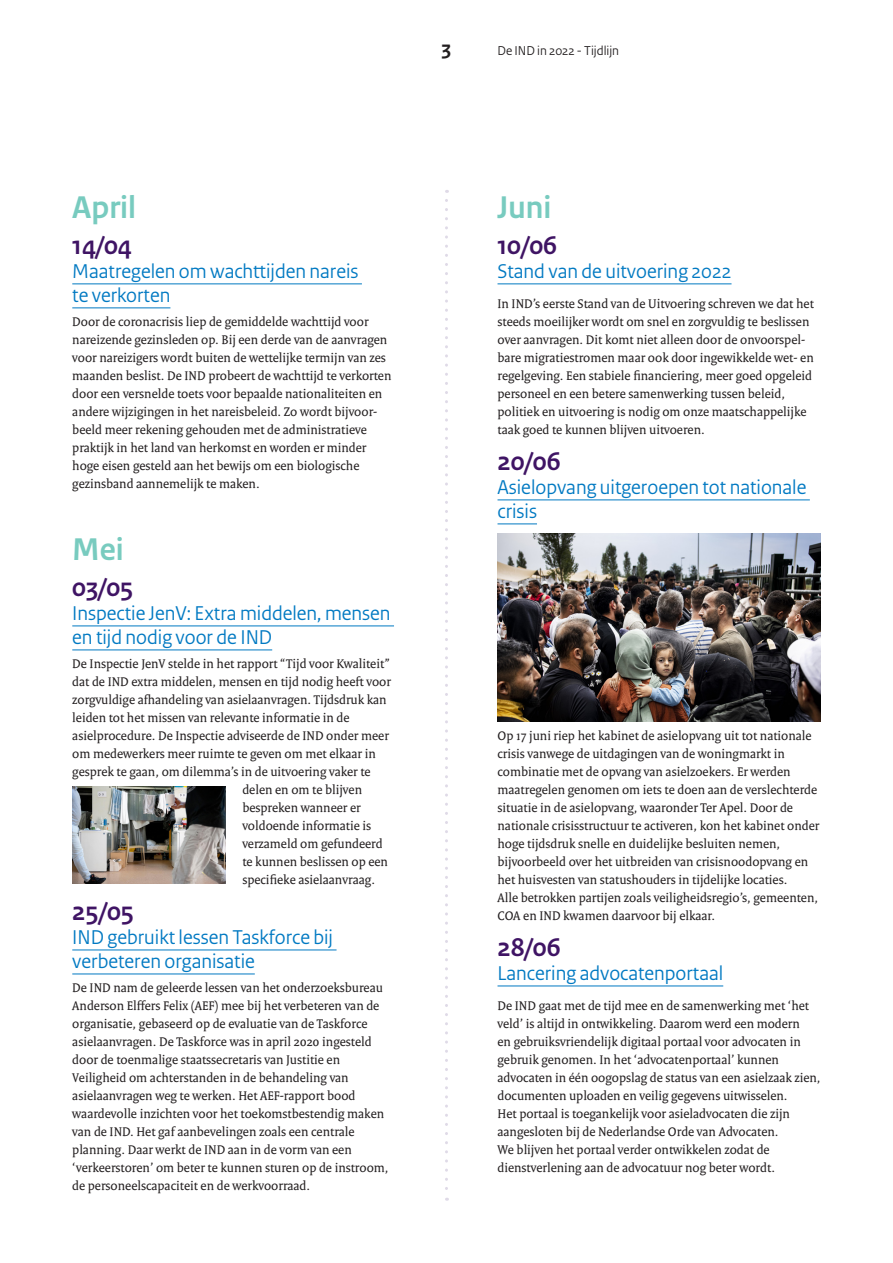
<style>
.page{position:relative;width:893px;height:1263px;background:#fff}
.page>*{position:absolute;margin:0;border:0;box-sizing:border-box;transform-origin:0 0}
._03_RO_Kop{font:700 33px "Rijksoverheid Sans Heading";color:#78cbbf}
._01_brood_tijdlijn{font:700 33px "Rijksoverheid Sans Heading";color:#78cbbf}
._02_kop_tijdlijn{font:700 27px "Rijksoverheid Sans Heading";color:#3f1464}
._02_kop_tijdlijn-2{font:21px/24px "Rijksoverheid Sans Heading";color:#0079c2}
.t1{font:700 21px "Rijksoverheid Sans Text";color:#231f20}
._01_brood_tijdlijn-2{font:13.5px/18px "Rijksoverheid Serif";color:#231f20}
._02_kop_tijdlijn-3{font:13.5px/18px "Rijksoverheid Serif";color:#231f20}
.t2{font:13.5px "Rijksoverheid Sans Heading";color:#231f20}
</style>
<div class="page">
<svg style="left:445px;top:200px;width:3px;height:1001px"></svg>
<hr style="left:72px;top:283px;width:290px;height:1px;background:#0079c2">
<hr style="left:72px;top:307px;width:98px;height:1px;background:#0079c2">
<hr style="left:72px;top:625px;width:322px;height:1px;background:#0079c2">
<hr style="left:72px;top:649px;width:200px;height:1px;background:#0079c2">
<hr style="left:72px;top:949px;width:265px;height:1px;background:#0079c2">
<hr style="left:72px;top:973px;width:183px;height:1px;background:#0079c2">
<hr style="left:497px;top:283px;width:234px;height:1px;background:#0079c2">
<hr style="left:497px;top:499px;width:313px;height:1px;background:#0079c2">
<hr style="left:497px;top:523px;width:40px;height:1px;background:#0079c2">
<hr style="left:497px;top:985px;width:226px;height:1px;background:#0079c2">
<img style="left:72px;top:786px;width:153px;height:98px">
<img style="left:497px;top:534px;width:324px;height:188px">
<h3 class="t1" style="left:442px;top:36px;width:11px">3</h3>
<p class="t2" style="left:497px;top:43px;width:123px">De IND in 2022 - Tijdlijn</p>
<p class="_03_RO_Kop" style="left:72px;top:189px;width:65px">April</p>
<p class="_02_kop_tijdlijn" style="left:72px;top:230px;width:61px">14/04</p>
<p class="_02_kop_tijdlijn-2" style="left:72px;top:259px;width:288px">Maatregelen om wachttijden nareis te verkorten</p>
<p class="_01_brood_tijdlijn-2" style="left:72px;top:312px;width:321px">Door de coronacrisis liep de gemiddelde wachttijd voor nareizende gezinsleden op. Bij een derde van de aanvragen voor nareizigers wordt buiten de wettelijke termijn van zes maanden beslist. De IND probeert de wachttijd te verkorten door een versnelde toets voor bepaalde nationaliteiten en andere wijzigingen in het nareisbeleid. Zo wordt bijvoor&shy;beeld meer rekening gehouden met de administratieve praktijk in het land van herkomst en worden er minder hoge eisen gesteld aan het bewijs om een biologische gezinsband aannemelijk te maken.</p>
<p class="_03_RO_Kop" style="left:72px;top:531px;width:53px">Mei</p>
<p class="_02_kop_tijdlijn" style="left:72px;top:572px;width:63px">03/05</p>
<p class="_02_kop_tijdlijn-2" style="left:72px;top:601px;width:320px">Inspectie JenV: Extra middelen, mensen en tijd nodig voor de IND</p>
<p class="_01_brood_tijdlijn-2" style="left:72px;top:654px;width:319px">De Inspectie JenV stelde in het rapport “Tijd voor Kwaliteit”</p>
<p class="_01_brood_tijdlijn-2" style="left:72px;top:672px;width:320px">dat de IND extra middelen, mensen en tijd nodig heeft voor</p>
<p class="_01_brood_tijdlijn-2" style="left:72px;top:690px;width:316px">zorgvuldige afhandeling van asielaanvragen. Tijdsdruk kan</p>
<p class="_01_brood_tijdlijn-2" style="left:72px;top:708px;width:279px">leiden tot het missen van relevante informatie in de</p>
<p class="_01_brood_tijdlijn-2" style="left:72px;top:726px;width:318px">asielprocedure. De Inspectie adviseerde de IND onder meer</p>
<p class="_01_brood_tijdlijn-2" style="left:72px;top:744px;width:305px">om medewerkers meer ruimte te geven om met elkaar in</p>
<p class="_01_brood_tijdlijn-2" style="left:72px;top:762px;width:300px">gesprek te gaan, om dilemma’s in de uitvoering vaker te</p>
<p class="_01_brood_tijdlijn-2" style="left:242px;top:780px;width:121px">delen en om te blijven</p>
<p class="_01_brood_tijdlijn-2" style="left:242px;top:798px;width:120px">bespreken wanneer er</p>
<p class="_01_brood_tijdlijn-2" style="left:242px;top:816px;width:130px">voldoende informatie is</p>
<p class="_01_brood_tijdlijn-2" style="left:242px;top:834px;width:142px">verzameld om gefundeerd</p>
<p class="_01_brood_tijdlijn-2" style="left:242px;top:852px;width:147px">te kunnen beslissen op een</p>
<p class="_01_brood_tijdlijn-2" style="left:242px;top:870px;width:134px">specifieke asielaanvraag.</p>
<p class="_02_kop_tijdlijn" style="left:72px;top:896px;width:63px">25/05</p>
<p class="_02_kop_tijdlijn-2" style="left:72px;top:925px;width:262px">IND gebruikt lessen Taskforce bij verbeteren organisatie</p>
<p class="_02_kop_tijdlijn-3" style="left:72px;top:978px;width:318px">De IND nam de geleerde lessen van het onderzoeksbureau Anderson Elffers Felix (AEF) mee bij het verbeteren van de organisatie, gebaseerd op de evaluatie van de Taskforce asielaanvragen. De Taskforce was in april 2020 ingesteld door de toenmalige staatssecretaris van Justitie en Veiligheid om achterstanden in de behandeling van asielaanvragen weg te werken. Het AEF-rapport bood waardevolle inzichten voor het toekomstbestendig maken van de IND. Het gaf aanbevelingen zoals een centrale planning. Daar werkt de IND aan in de vorm van een ‘verkeerstoren’ om beter te kunnen sturen op de instroom, de personeelscapaciteit en de werkvoorraad.</p>
<p class="_01_brood_tijdlijn" style="left:497px;top:189px;width:55px">Juni</p>
<p class="_02_kop_tijdlijn" style="left:497px;top:230px;width:61px">10/06</p>
<p class="_02_kop_tijdlijn-2" style="left:497px;top:259px;width:236px">Stand van de uitvoering 2022</p>
<p class="_01_brood_tijdlijn-2" style="left:497px;top:294px;width:318px">In IND’s eerste Stand van de Uitvoering schreven we dat het steeds moeilijker wordt om snel en zorgvuldig te beslissen over aanvragen. Dit komt niet alleen door de onvoorspel&shy;bare migratiestromen maar ook door ingewikkelde wet- en regelgeving. Een stabiele financiering, meer goed opgeleid personeel en een betere samenwerking tussen beleid, politiek en uitvoering is nodig om onze maatschappelijke taak goed te kunnen blijven uitvoeren.</p>
<p class="_02_kop_tijdlijn" style="left:497px;top:446px;width:65px">20/06</p>
<p class="_02_kop_tijdlijn-2" style="left:497px;top:475px;width:310px">Asielopvang uitgeroepen tot nationale crisis</p>
<p class="_01_brood_tijdlijn-2" style="left:497px;top:726px;width:323px">Op 17 juni riep het kabinet de asielopvang uit tot nationale crisis vanwege de uitdagingen van de woningmarkt in combinatie met de opvang van asielzoekers. Er werden maatregelen genomen om iets te doen aan de verslechterde situatie in de asielopvang, waaronder Ter Apel. Door de nationale crisisstructuur te activeren, kon het kabinet onder hoge tijdsdruk snelle en duidelijke besluiten nemen, bijvoorbeeld over het uitbreiden van crisisnoodopvang en het huisvesten van statushouders in tijdelijke locaties.<br>Alle betrokken partijen zoals veiligheidsregio’s, gemeenten, COA en IND kwamen daarvoor bij elkaar.</p>
<p class="_02_kop_tijdlijn" style="left:497px;top:932px;width:65px">28/06</p>
<p class="_02_kop_tijdlijn-2" style="left:497px;top:961px;width:227px">Lancering advocatenportaal</p>
<p class="_01_brood_tijdlijn-2" style="left:497px;top:996px;width:325px">De IND gaat met de tijd mee en de samenwerking met ‘het veld’ is altijd in ontwikkeling. Daarom werd een modern<br>en gebruiksvriendelijk digitaal portaal voor advocaten in gebruik genomen. In het ‘advocatenportaal’ kunnen advocaten in één oogopslag de status van een asielzaak zien, documenten uploaden en veilig gegevens uitwisselen.<br>Het portaal is toegankelijk voor asieladvocaten die zijn aangesloten bij de Nederlandse Orde van Advocaten.<br>We blijven het portaal verder ontwikkelen zodat de dienstverlening aan de advocatuur nog beter wordt.</p>
</div>
